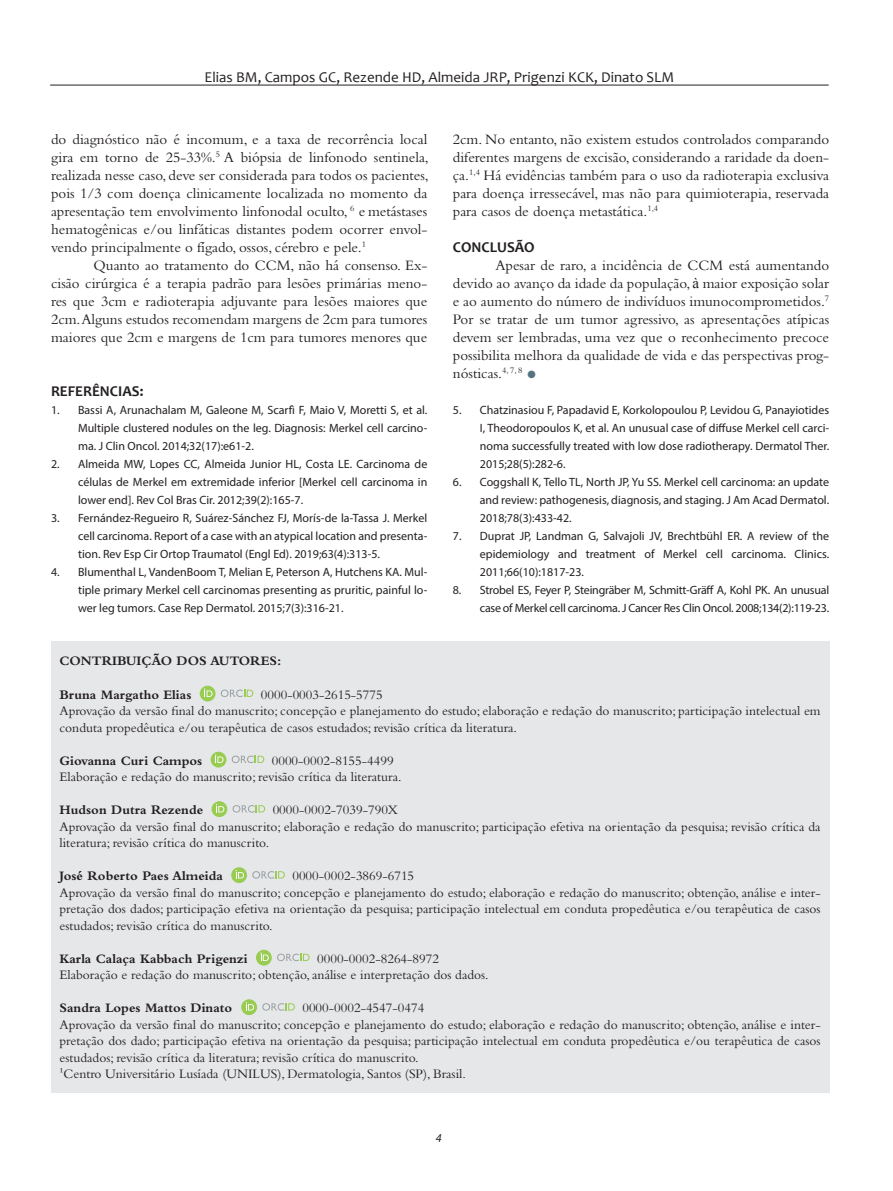
<style>
.page{position:relative;width:893px;height:1191px;background:#fff}
.page>*{position:absolute;margin:0;border:0;box-sizing:border-box;transform-origin:0 0}
.Normal1{font:15px/18px "Bembo Std";color:#231f20;text-align:justify}
.t1{font:15px "Candara";color:#231f20}
.Normal1-2{font:700 15px "Candara";color:#231f20}
.t2{font:13.5px/16.5px "Bembo Std";color:#231f20}
.t3{font:700 13.5px "Bembo Std";color:#231f20}
.t4{font:12px/18px "Myriad Pro";color:#231f20;text-align:justify}
.t5{font:12px/18px "Myriad Pro";letter-spacing:-.02em;color:#231f20;text-align:right}
.t6{font:italic 12px "Myriad Pro";color:#231f20}
.Normal1-3{font:10.5px "Zapf Dingbats ITC";color:#557482}
.s1{font-family:"Times New Roman"}
</style>
<div class="page">
<hr style="left:50px;top:85px;width:779px;height:1px;background:#231f20">
<div style="left:51px;top:641px;width:778px;height:452px;background:#e6e7e9"></div>
<svg style="left:200px;top:685px;width:16px;height:16px"></svg>
<svg style="left:221px;top:689px;width:32px;height:8px"></svg>
<svg style="left:204px;top:688px;width:9px;height:9px"></svg>
<div style="left:211px;top:751px;width:15px;height:16px;background:#99cc52;border-radius:50%"></div>
<svg style="left:232px;top:755px;width:32px;height:8px"></svg>
<svg style="left:215px;top:754px;width:8px;height:9px"></svg>
<svg style="left:211px;top:801px;width:16px;height:16px"></svg>
<svg style="left:233px;top:805px;width:32px;height:7px"></svg>
<svg style="left:216px;top:804px;width:8px;height:8px"></svg>
<svg style="left:231px;top:867px;width:16px;height:16px"></svg>
<svg style="left:252px;top:871px;width:33px;height:7px"></svg>
<svg style="left:236px;top:870px;width:8px;height:8px"></svg>
<svg style="left:256px;top:949px;width:16px;height:16px"></svg>
<svg style="left:277px;top:953px;width:33px;height:8px"></svg>
<svg style="left:260px;top:952px;width:9px;height:9px"></svg>
<svg style="left:241px;top:999px;width:16px;height:16px"></svg>
<svg style="left:262px;top:1003px;width:33px;height:7px"></svg>
<svg style="left:246px;top:1002px;width:8px;height:8px"></svg>
<p class="t1" style="left:205px;top:67px;width:471px">Elias BM, Campos GC, Rezende HD, Almeida JRP, Prigenzi KCK, Dinato SLM</p>
<p class="Normal1" style="left:51px;top:130px;width:379px">do diagnóstico não é incomum, e a taxa de recorrência local gira em torno de 25-33%.<sup>5</sup> A biópsia de linfonodo sentinela, realizada nesse caso, deve ser considerada para todos os pacientes, pois 1/3 com doença clinicamente localizada no momento da apresentação tem envolvimento linfonodal oculto, <sup>6</sup> e metástases hematogênicas e/ou linfáticas distantes podem ocorrer envol&shy;vendo principalmente o fígado, ossos, cérebro e pele.<sup>1</sup></p>
<p class="Normal1" style="left:51px;top:256px;width:378px;text-indent:43px">Quanto ao tratamento do CCM, não há consenso. Ex&shy;cisão cirúrgica é a terapia padrão para lesões primárias meno&shy;res que 3cm e radioterapia adjuvante para lesões maiores que 2cm.Alguns estudos recomendam margens de 2cm para tumores maiores que 2cm e margens de 1cm para tumores menores que</p>
<p class="Normal1-2" style="left:51px;top:382px;width:94px">REFERÊNCIAS:</p>
<p class="t4" style="left:78px;top:401px;width:351px;text-indent:-27px">1. Bassi A, Arunachalam M, Galeone M, Scarfì F, Maio V, Moretti S, et al.<br>Multiple clustered nodules on the leg. Diagnosis: Merkel cell carcino&shy;ma. J Clin Oncol. 2014;32(17):e61-2.</p>
<p class="t4" style="left:78px;top:455px;width:351px;text-indent:-27px">2. Almeida MW, Lopes CC, Almeida Junior HL, Costa LE. Carcinoma de células de Merkel em extremidade inferior [Merkel cell carcinoma in lower end]. Rev Col Bras Cir. 2012;39(2):165-7.</p>
<p class="t4" style="left:78px;top:509px;width:351px;text-indent:-27px">3. Fernández-Regueiro R, Suárez-Sánchez FJ, Morís-de la-Tassa J. Merkel cell carcinoma. Report of a case with an atypical location and presenta&shy;tion. Rev Esp Cir Ortop Traumatol (Engl Ed). 2019;63(4):313-5.</p>
<p class="t4" style="left:78px;top:563px;width:351px;text-indent:-27px">4. Blumenthal L, VandenBoom T, Melian E, Peterson A, Hutchens KA. Mul&shy;tiple primary Merkel cell carcinomas presenting as pruritic, painful lo&shy;wer leg tumors. Case Rep Dermatol. 2015;7(3):316-21.</p>
<p class="Normal1" style="left:453px;top:130px;width:378px">2cm. No entanto, não existem estudos controlados comparando diferentes margens de excisão, considerando a raridade da doen&shy;ça.<sup>1,4</sup> Há evidências também para o uso da radioterapia exclusiva para doença irressecável, mas não para quimioterapia, reservada para casos de doença metastática.<sup>1,4</sup></p>
<p class="Normal1-2" style="left:453px;top:238px;width:83px">CONCLUSÃO</p>
<p class="Normal1" style="left:453px;top:256px;width:378px;text-indent:43px">Apesar de raro, a incidência de CCM está aumentando devido ao avanço da idade da população, <span class="s1">à</span> maior exposição solar e ao aumento do número de indivíduos imunocomprometidos.<sup>7<br></sup>Por se tratar de um tumor agressivo, as apresentações atípicas devem ser lembradas, uma vez que o reconhecimento precoce possibilita melhora da qualidade de vida e das perspectivas prog&shy;nósticas.<sup>4,</sup> <sup>7,</sup> <sup>8</sup></p>
<p class="Normal1-3" style="left:527px;top:369px;width:10px">●</p>
<p class="t4" style="left:480px;top:401px;width:351px;text-indent:-27px">5. Chatzinasiou F, Papadavid E, Korkolopoulou P, Levidou G, Panayiotides I, Theodoropoulos K, et al. An unusual case of diffuse Merkel cell carci&shy;noma successfully treated with low dose radiotherapy. Dermatol Ther.<br>2015;28(5):282-6.</p>
<p class="t4" style="left:480px;top:473px;width:351px;text-indent:-27px">6. Coggshall K, Tello TL, North JP, Yu SS. Merkel cell carcinoma: an update and review: pathogenesis, diagnosis, and staging. J Am Acad Dermatol.<br>2018;78(3):433-42.</p>
<p class="t4" style="left:480px;top:527px;width:351px;text-indent:-27px">7. Duprat JP, Landman G, Salvajoli JV, Brechtbühl ER. A review of the epidemiology and treatment of Merkel cell carcinoma. Clinics.<br>2011;66(10):1817-23.</p>
<p class="t5" style="left:453px;top:581px;width:378px">8. Strobel ES, Feyer P, Steingräber M, Schmitt-Gräff A, Kohl PK. An unusual case of Merkel cell carcinoma. J Cancer Res Clin Oncol. 2008;134(2):119-23.</p>
<p class="t3" style="left:60px;top:653px;width:223px">CONTRIBUIÇÃO DOS AUTORES:</p>
<p class="t3" style="left:60px;top:686px;width:133px">Bruna Margatho Elias</p>
<p class="t2" style="left:261px;top:686px;width:123px">0000-0003-2615-5775</p>
<p class="t2" style="left:60px;top:702px;width:763px">Aprovação da versão final do manuscrito; concepção e planejamento do estudo; elaboração e redação do manuscrito; participação intelectual em conduta propedêutica e/ou terapêutica de casos estudados; revisão crítica da literatura.</p>
<p class="t3" style="left:60px;top:752px;width:144px">Giovanna Curi Campos</p>
<p class="t2" style="left:272px;top:752px;width:123px">0000-0002-8155-4499</p>
<p class="t2" style="left:60px;top:768px;width:344px">Elaboração e redação do manuscrito; revisão crítica da literatura.</p>
<p class="t3" style="left:60px;top:802px;width:145px">Hudson Dutra Rezende</p>
<p class="t2" style="left:273px;top:801px;width:127px">0000-0002-7039-790X</p>
<p class="t2" style="left:60px;top:818px;width:763px">Aprovação da versão final do manuscrito; elaboração e redação do manuscrito; participação efetiva na orientação da pesquisa; revisão crítica da literatura; revisão crítica do manuscrito.</p>
<p class="t3" style="left:60px;top:868px;width:165px">José Roberto Paes Almeida</p>
<p class="t2" style="left:292px;top:867px;width:123px">0000-0002-3869-6715</p>
<p class="t2" style="left:60px;top:884px;width:763px;text-align:justify">Aprovação da versão final do manuscrito; concepção e planejamento do estudo; elaboração e redação do manuscrito; obtenção, análise e inter&shy;pretação dos dados; participação efetiva na orientação da pesquisa; participação intelectual em conduta propedêutica e/ou terapêutica de casos estudados; revisão crítica do manuscrito.</p>
<p class="t3" style="left:60px;top:950px;width:190px">Karla Calaça Kabbach Prigenzi</p>
<p class="t2" style="left:317px;top:950px;width:123px">0000-0002-8264-8972</p>
<p class="t2" style="left:60px;top:966px;width:431px">Elaboração e redação do manuscrito; obtenção, análise e interpretação dos dados.</p>
<p class="t3" style="left:60px;top:1000px;width:174px">Sandra Lopes Mattos Dinato</p>
<p class="t2" style="left:302px;top:999px;width:123px">0000-0002-4547-0474</p>
<p class="t2" style="left:60px;top:1016px;width:763px;text-align:justify">Aprovação da versão final do manuscrito; concepção e planejamento do estudo; elaboração e redação do manuscrito; obtenção, análise e inter&shy;pretação dos dado; participação efetiva na orientação da pesquisa; participação intelectual em conduta propedêutica e/ou terapêutica de casos estudados; revisão crítica da literatura; revisão crítica do manuscrito.</p>
<p class="t2" style="left:60px;top:1065px;width:408px">¹Centro Universitário Lusíada (UNILUS), Dermatologia, Santos (SP), Brasil.</p>
<p class="t6" style="left:436px;top:1130px;width:7px">4</p>
</div>
